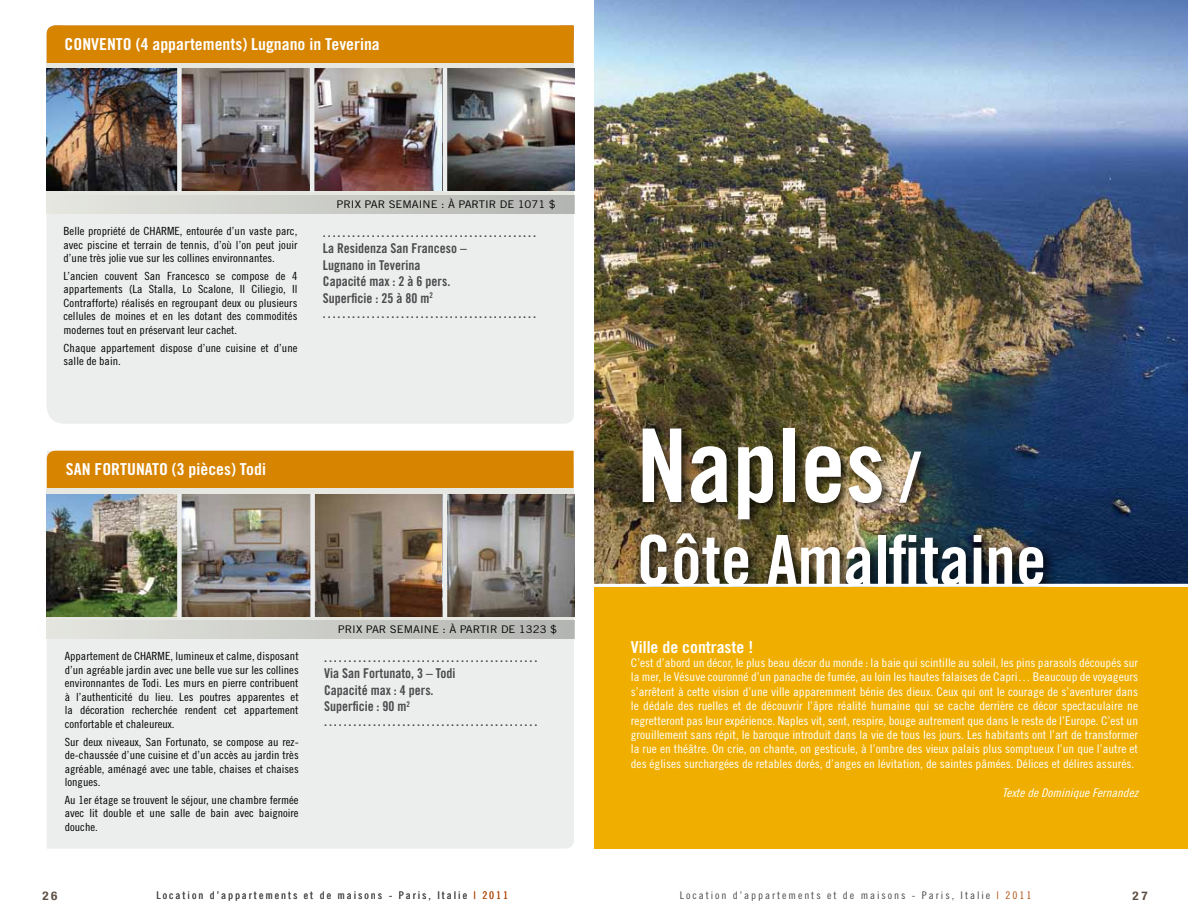
<style>
.page{position:relative;width:1188px;height:918px;background:#fff}
.page>*{position:absolute;margin:0;border:0;box-sizing:border-box;transform-origin:0 0}
.t1{font:101.85px "Trade Gothic Bold Cond Twenty";color:#fff}
.t2{font:69px "Trade Gothic Bold Cond Twenty";color:#fff}
.t3{font:16.5px "Trade Gothic Bold Cond Twenty";color:#fff;scale:1.08 1}
.t4{font:13.5px/16.5px "Trade Gothic Bold Cond Twenty";color:#4b4b4d}
.t5{font:12px/14.4px "Trade Gothic Cond Eighteen";color:#fff;text-align:justify;scale:1.08 1}
.t6{font:12px "Trade Gothic Cond Eighteen Obl";color:#fff;scale:1.08 1}
.t7{font:700 condensed 12px "Helvetica Neue";color:#5e4f45;scale:1.08 1}
.t8{font:11.25px/13.5px "Trade Gothic Cond Eighteen";color:#000;text-align:justify;scale:1.08 1}
.t9{font:10.5px "Trade Gothic Cond Eighteen";letter-spacing:.17em;color:#4b4b4d;scale:1.08 1}
.t10{font:10.5px "Trade Gothic";color:#000;scale:1.08 1}
.s1{font-size:69px}
.s2{color:#b14f0f}
</style>
<div class="page">
<img style="left:594px;top:0;width:594px;height:584px">
<div style="left:47px;top:214px;width:527px;height:209px;background:#eceded"></div>
<div style="left:47px;top:26px;width:527px;height:37px;background:#d78400"></div>
<div style="left:47px;top:639px;width:527px;height:210px;background:#eceded"></div>
<div style="left:47px;top:451px;width:527px;height:37px;background:#d78400"></div>
<div style="left:47px;top:63px;width:527px;height:151px;background:#e6e7e1"></div>
<svg style="left:47px;top:488px;width:527px;height:133px;background:#d6d6cf"></svg>
<div style="left:47px;top:196px;width:527px;height:18px;background:linear-gradient(to right,#e6e7e1,#b2b4b1)"></div>
<div style="left:31px;top:621px;width:543px;height:18px;background:linear-gradient(to right,#e9e9e4,#b1b3b0)"></div>
<img style="left:47px;top:68px;width:130px;height:123px">
<svg style="left:182px;top:68px;width:128px;height:123px;background:#706767"></svg>
<img style="left:314px;top:68px;width:129px;height:123px">
<img style="left:447px;top:68px;width:127px;height:123px">
<div style="left:177px;top:68px;width:5px;height:124px;background:#eceded"></div>
<hr style="left:310px;top:68px;width:4px;height:124px;background:#eceded">
<hr style="left:443px;top:68px;width:4px;height:124px;background:#eceded">
<img style="left:47px;top:494px;width:130px;height:122px">
<img style="left:182px;top:494px;width:128px;height:122px">
<img style="left:315px;top:494px;width:128px;height:122px">
<svg style="left:447px;top:494px;width:127px;height:122px;background:#827d79"></svg>
<div style="left:177px;top:494px;width:5px;height:124px;background:#eceded"></div>
<div style="left:637px;top:425px;width:418px;height:172px;background:#000;opacity:.75"></div>
<div style="left:310px;top:494px;width:5px;height:124px;background:#eceded"></div>
<hr style="left:443px;top:494px;width:4px;height:124px;background:#eceded">
<div style="left:595px;top:587px;width:593px;height:261px;background:#f0af00"></div>
<hr style="left:594px;top:584px;width:594px;height:3px;background:#fff">
<h3 class="t3" style="left:65px;top:34px;width:293px">CO NVENTO (4 appartements) Lugnano in Teverina</h3>
<p class="t8" style="left:64px;top:224px;width:218px">Belle propriété de CHARME, entourée d’un vaste parc, avec piscine et terrain de tennis, d’où l’on peut jouir d’une très jolie vue sur les collines environnantes.</p>
<p class="t8" style="left:64px;top:269px;width:218px">L’ancien couvent San Francesco se compose de 4 appartements (La Stalla, Lo Scalone, Il Ciliegio, Il Contrafforte) réalisés en regroupant deux ou plusieurs cellules de moines et en les dotant des commodités modernes tout en préservant leur cachet.</p>
<p class="t8" style="left:64px;top:341px;width:218px">Chaque appartement dispose d’une cuisine et d’une salle de bain.</p>
<p class="t10" style="left:337px;top:198px;width:204px">PRIX PAR SEMAINE : À PARTIR DE 1071 $</p>
<p class="t4" style="left:323px;top:224px;width:215px">............................................<br>La Residenza San Franceso –<br>Lugnano in Teverina<br>Capacité max : 2 à 6 pers.<br>Superficie : 25 à 80 m<sup>2</sup></p>
<p class="t4" style="left:323px;top:305px;width:215px">............................................</p>
<h3 class="t3" style="left:66px;top:459px;width:43px">SAN FORTU</h3>
<h3 class="t3" style="left:136px;top:459px;width:122px">NATO (3 pièces) Todi</h3>
<p class="t8" style="left:65px;top:650px;width:218px">Appartement de CHARME, lumineux et calme, disposant d’un agréable jardin avec une belle vue sur les collines environnantes de Todi. Les murs en pierre contribuent à l’authenticité du lieu. Les poutres apparentes et la décoration recherchée rendent cet appartement confortable et chaleureux.</p>
<p class="t8" style="left:65px;top:735px;width:218px">Sur deux niveaux, San Fortunato, se compose au rez&shy;de-chaussée d’une cuisine et d’un accès au jardin très agréable, aménagé avec une table, chaises et chaises longues.</p>
<p class="t8" style="left:65px;top:793px;width:218px">Au 1er étage se trouvent le séjour, une chambre fermée avec lit double et une salle de bain avec baignoire douche.</p>
<p class="t10" style="left:338px;top:623px;width:204px">PRIX PAR SEMAINE : À PARTIR DE 1323 $</p>
<p class="t4" style="left:324px;top:649px;width:215px">............................................<br>Via San Fortunato, 3 – Todi<br>Capacité max : 4 pers.<br>Superficie : 90 m<sup>2</sup></p>
<p class="t4" style="left:324px;top:713px;width:215px">............................................</p>
<h1 class="t1" style="left:637px;top:404px;width:285px">Naples <span class="s1">/</span></h1>
<h2 class="t2" style="left:637px;top:518px;width:411px">Côte Amalfitaine</h2>
<h3 class="t3" style="left:631px;top:637px;width:115px">Ville de contraste !</h3>
<p class="t5" style="left:631px;top:655px;width:471px">C’est d’abord un décor, le plus beau décor du monde : la baie qui scintille au soleil, les pins parasols découpés sur la mer, le Vésuve couronné d’un panache de fumée, au loin les hautes falaises de Capri… Beaucoup de voyageurs s’arrêtent à cette vision d’une ville apparemment bénie des dieux. Ceux qui ont le courage de s’aventurer dans le dédale des ruelles et de découvrir l’âpre réalité humaine qui se cache derrière ce décor spectaculaire ne regretteront pas leur expérience. Naples vit, sent, respire, bouge autrement que dans le reste de l’Europe. C’est un grouillement sans répit, le baroque introduit dans la vie de tous les jours. Les habitants ont l’art de transformer la rue en théâtre. On crie, on chante, on gesticule, à l’ombre des vieux palais plus somptueux l’un que l’autre et des églises surchargées de retables dorés, d’anges en lévitation, de saintes pâmées. Délices et délires assurés.</p>
<p class="t6" style="left:1002px;top:785px;width:127px">Texte de Dominique Fernandez</p>
<p class="t7" style="left:42px;top:889px;width:16px">26</p>
<p class="t9" style="left:157px;top:889px;width:327px">Location d’appartements et de maisons - Paris, Italie <span class="s2">| 2011</span></p>
<p class="t9" style="left:680px;top:889px;width:327px">Location d’appartements et de maisons - Paris, Italie <span class="s2">| 2011</span></p>
<p class="t7" style="left:1132px;top:889px;width:16px">27</p>
</div>
